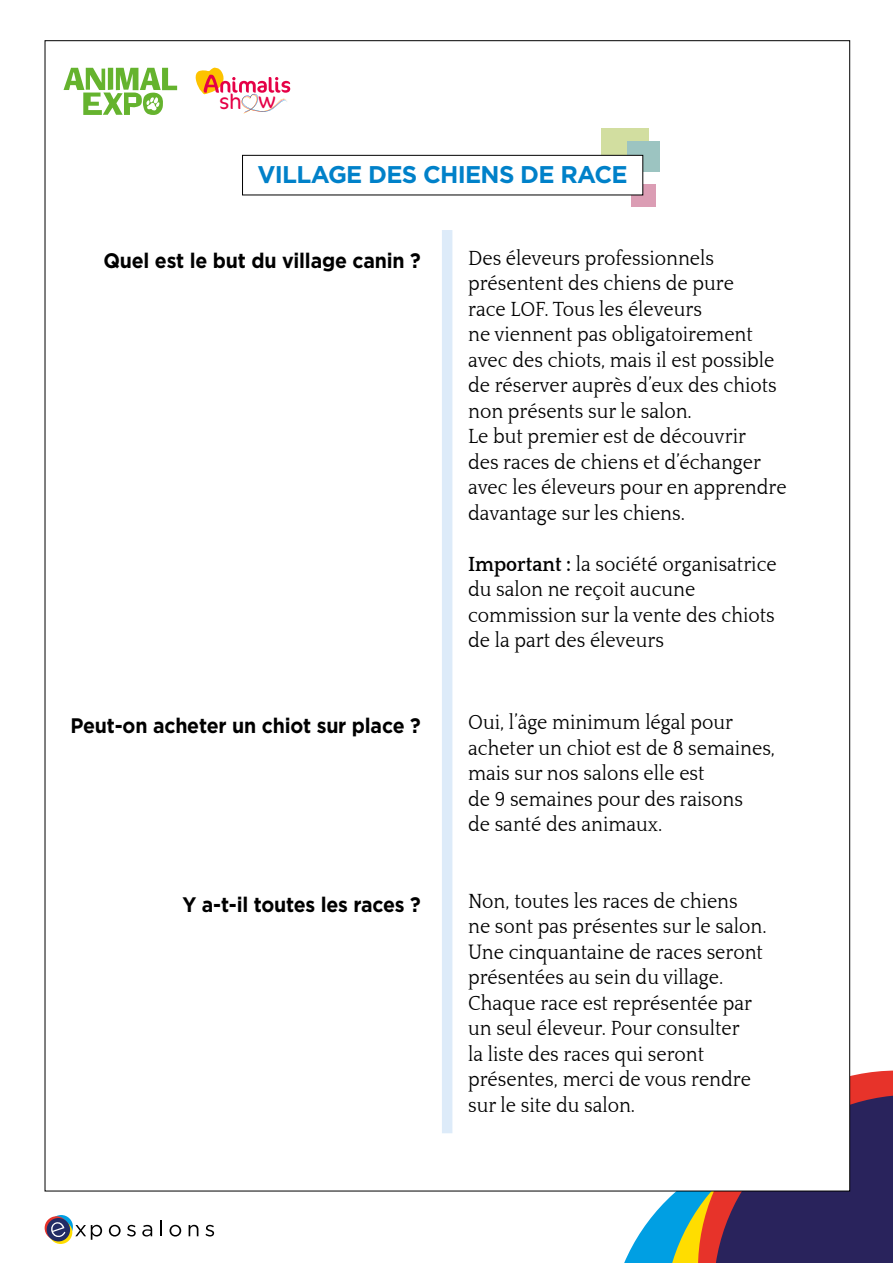
<style>
.page{position:relative;width:893px;height:1263px;background:#fff}
.page>*{position:absolute;margin:0;border:0;box-sizing:border-box;transform-origin:0 0}
.t1{font:700 24.15px "Gotham HTF";letter-spacing:-.03em;color:#0081c9}
.t2{font:300 21.45px "Cocon OT";color:#e50046}
.t3{font:21px "Quattrocento";color:#000;scale:.93 1}
.t4{font:700 21px "Gotham HTF";letter-spacing:-.01em;color:#000;scale:.93 1}
.s1{font-weight:700}
</style>
<div class="page">
<svg style="left:608px;top:1070px;width:285px;height:193px;background:#585273"></svg>
<svg style="left:49px;top:1215px;width:24px;height:23px"></svg>
<svg style="left:49px;top:1220px;width:23px;height:24px"></svg>
<svg style="left:45px;top:1216px;width:23px;height:24px"></svg>
<div style="left:47px;top:1218px;width:23px;height:23px;background:#222c65;border-radius:50%"></div>
<svg style="left:50px;top:1221px;width:15px;height:16px"></svg>
<svg style="left:75px;top:1225px;width:27px;height:15px"></svg>
<svg style="left:109px;top:1225px;width:12px;height:11px"></svg>
<svg style="left:127px;top:1225px;width:9px;height:11px"></svg>
<svg style="left:142px;top:1225px;width:10px;height:11px"></svg>
<svg style="left:160px;top:1220px;width:2px;height:16px"></svg>
<svg style="left:169px;top:1225px;width:12px;height:11px"></svg>
<svg style="left:189px;top:1225px;width:9px;height:11px"></svg>
<svg style="left:205px;top:1225px;width:9px;height:11px"></svg>
<div style="left:45px;top:41px;width:805px;height:1150px;background:#fff"></div>
<svg style="left:195px;top:67px;width:96px;height:28px"></svg>
<img style="left:242px;top:94px;width:46px;height:19px">
<svg style="left:64px;top:68px;width:113px;height:47px"></svg>
<div style="left:601px;top:128px;width:47px;height:44px;background:#d2dea0"></div>
<div style="left:627px;top:141px;width:33px;height:31px;background:#9cc4c1"></div>
<div style="left:631px;top:184px;width:24px;height:23px;background:#db9db4"></div>
<div style="left:243px;top:155px;width:400px;height:40px;background:#fff"></div>
<div style="left:242px;top:155px;width:401px;height:40px;border:1px solid #000"></div>
<div style="left:442px;top:230px;width:10px;height:903px;background:#ddebf9"></div>
<p class="t2" style="left:219px;top:89px;width:58px">sh w</p>
<p class="t1" style="left:257px;top:161px;width:372px">VILLAGE DES CHIENS DE RACE</p>
<p class="t4" style="left:103px;top:248px;width:343px">Quel est le but du village canin ?</p>
<p class="t3" style="left:468px;top:247px;width:266px">Des éleveurs professionnels</p>
<p class="t3" style="left:468px;top:272px;width:287px">présentent des chiens de pure</p>
<p class="t3" style="left:468px;top:298px;width:253px">race LOF. Tous les éleveurs</p>
<p class="t3" style="left:468px;top:323px;width:308px">ne viennent pas obligatoirement</p>
<p class="t3" style="left:468px;top:349px;width:331px">avec des chiots, mais il est possible</p>
<p class="t3" style="left:468px;top:374px;width:333px">de réserver auprès d’eux des chiots</p>
<p class="t3" style="left:468px;top:400px;width:242px">non présents sur le salon.</p>
<p class="t3" style="left:468px;top:425px;width:300px">Le but premier est de découvrir</p>
<p class="t3" style="left:468px;top:451px;width:316px">des races de chiens et d’échanger</p>
<p class="t3" style="left:468px;top:476px;width:344px">avec les éleveurs pour en apprendre</p>
<p class="t3" style="left:468px;top:502px;width:235px">davantage sur les chiens.</p>
<p class="t3" style="left:468px;top:553px;width:333px"><span class="s1">Important :</span> la société organisatrice</p>
<p class="t3" style="left:468px;top:578px;width:246px">du salon ne reçoit aucune</p>
<p class="t3" style="left:468px;top:604px;width:331px">commission sur la vente des chiots</p>
<p class="t3" style="left:468px;top:629px;width:212px">de la part des éleveurs</p>
<p class="t4" style="left:70px;top:714px;width:378px">Peut-on acheter un chiot sur place ?</p>
<p class="t3" style="left:468px;top:711px;width:286px">Oui, l’âge minimum légal pour</p>
<p class="t3" style="left:468px;top:737px;width:332px">acheter un chiot est de 8 semaines,</p>
<p class="t3" style="left:468px;top:762px;width:256px">mais sur nos salons elle est</p>
<p class="t3" style="left:468px;top:788px;width:297px">de 9 semaines pour des raisons</p>
<p class="t3" style="left:468px;top:813px;width:210px">de santé des animaux.</p>
<p class="t4" style="left:182px;top:892px;width:258px">Y a-t-il toutes les races ?</p>
<p class="t3" style="left:468px;top:890px;width:291px">Non, toutes les races de chiens</p>
<p class="t3" style="left:468px;top:915px;width:322px">ne sont pas présentes sur le salon.</p>
<p class="t3" style="left:468px;top:941px;width:319px">Une cinquantaine de races seront</p>
<p class="t3" style="left:468px;top:966px;width:276px">présentées au sein du village.</p>
<p class="t3" style="left:468px;top:992px;width:307px">Chaque race est représentée par</p>
<p class="t3" style="left:468px;top:1017px;width:293px">un seul éleveur. Pour consulter</p>
<p class="t3" style="left:468px;top:1043px;width:255px">la liste des races qui seront</p>
<p class="t3" style="left:468px;top:1068px;width:306px">présentes, merci de vous rendre</p>
<p class="t3" style="left:468px;top:1094px;width:181px">sur le site du salon.</p>
</div>
